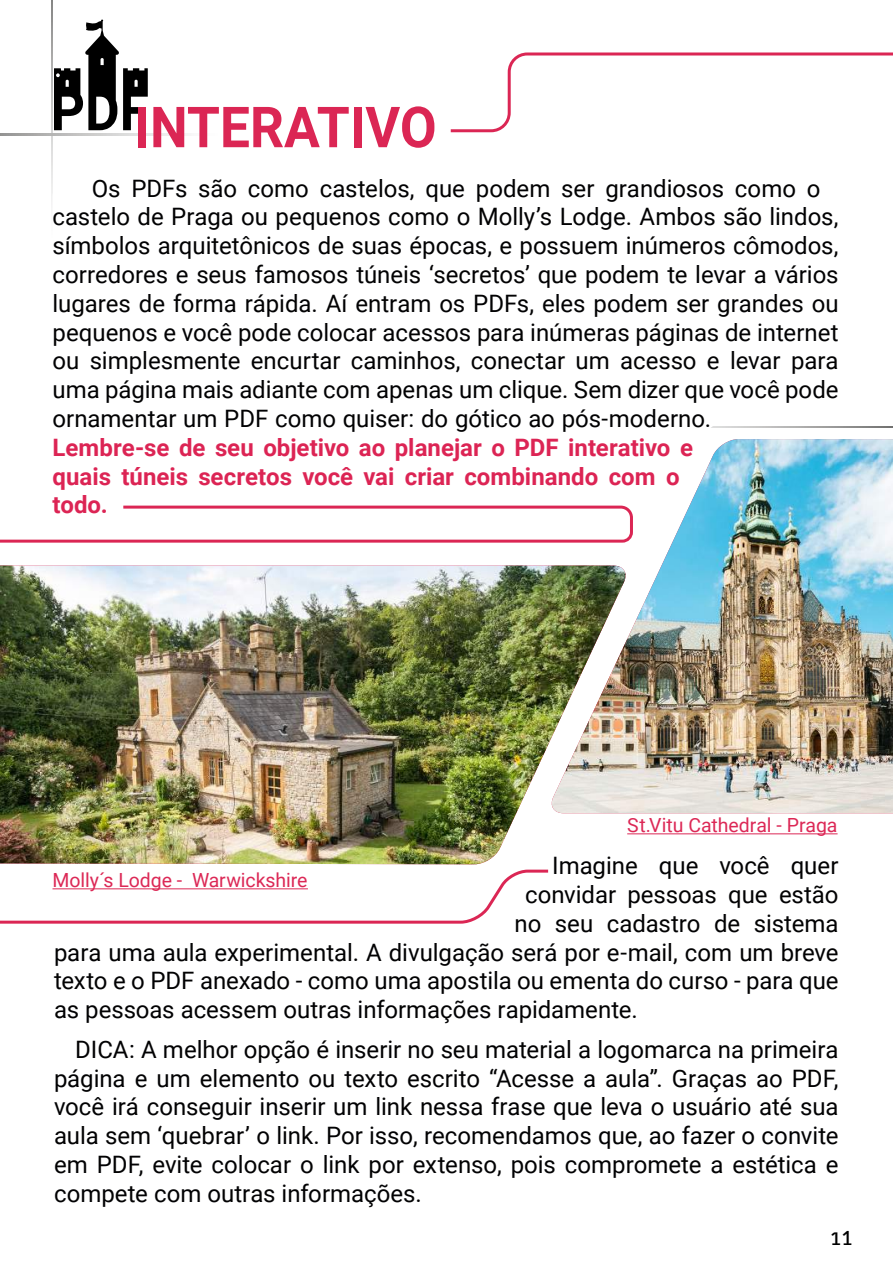
<style>
.page{position:relative;width:893px;height:1263px;background:#fff}
.page>*{position:absolute;margin:0;border:0;box-sizing:border-box;transform-origin:0 0}
.t1{font:24px/28.8px "Roboto";color:#020203}
.t2{font:700 24px/28.8px "Roboto";color:#dc2454}
.t3{font:19.5px "Roboto";letter-spacing:-.005em;color:#dc2856}
.t4{font:600 19.5px "Lato";color:#000}
</style>
<div class="page">
<svg style="left:839px;top:426px;width:54px;height:2px"></svg>
<svg style="left:51px;top:0;width:2px;height:207px"></svg>
<svg style="left:0;top:134px;width:54px;height:1px"></svg>
<svg style="left:54px;top:20px;width:295px;height:127px"></svg>
<div style="left:354px;top:107px;width:7px;height:40px;background:#db2654"></div>
<svg style="left:365px;top:106px;width:69px;height:42px"></svg>
<svg style="left:450px;top:52px;width:443px;height:81px"></svg>
<img style="left:549px;top:439px;width:344px;height:374px">
<img style="left:0;top:566px;width:628px;height:298px">
<img style="left:549px;top:426px;width:290px;height:134px">
<hr style="left:627px;top:833px;width:211px;height:1px;background:#dc2856">
<img style="left:54px;top:855px;width:574px;height:10px">
<svg style="left:0;top:869px;width:549px;height:55px"></svg>
<svg style="left:0;top:504px;width:634px;height:40px"></svg>
<p class="t1" style="left:53px;top:173px;width:788px;text-indent:39px">Os PDFs são como castelos, que podem ser grandiosos como o castelo de Praga ou pequenos como o Molly’s Lodge. Ambos são lindos, símbolos arquitetônicos de suas épocas, e possuem inúmeros cômodos, corredores e seus famosos túneis ‘secretos’ que podem te levar a vários lugares de forma rápida. Aí entram os PDFs, eles podem ser grandes ou pequenos e você pode colocar acessos para inúmeras páginas de internet ou simplesmente encurtar caminhos, conectar um acesso e levar para uma página mais adiante com apenas um clique. Sem dizer que você pode ornamentar um PDF como quiser: do gótico ao pós-moderno.</p>
<p class="t2" style="left:53px;top:432px;width:642px">Lembre-se de seu objetivo ao planejar o PDF interativo e quais túneis secretos você vai criar combinando com o todo.</p>
<p class="t3" style="left:627px;top:812px;width:212px">St.Vitu Cathedral - Praga</p>
<p class="t1" style="left:552px;top:850px;width:288px">Imagine que você quer</p>
<p class="t1" style="left:525px;top:879px;width:315px">convidar pessoas que estão</p>
<p class="t1" style="left:515px;top:908px;width:325px">no seu cadastro de sistema</p>
<p class="t1" style="left:54px;top:937px;width:786px">para uma aula experimental. A divulgação será por e-mail, com um breve</p>
<p class="t1" style="left:54px;top:966px;width:786px">texto e o PDF anexado - como uma apostila ou ementa do curso - para que</p>
<p class="t1" style="left:54px;top:994px;width:585px">as pessoas acessem outras informações rapidamente.</p>
<p class="t1" style="left:54px;top:1034px;width:786px;text-align:justify;text-indent:21px">DICA: A melhor opção é inserir no seu material a logomarca na primeira página e um elemento ou texto escrito “Acesse a aula”. Graças ao PDF, você irá conseguir inserir um link nessa frase que leva o usuário até sua aula sem ‘quebrar’ o link. Por isso, recomendamos que, ao fazer o convite em PDF, evite colocar o link por extenso, pois compromete a estética e compete com outras informações.</p>
<p class="t3" style="left:53px;top:867px;width:257px">Molly´s Lodge - Warwickshire</p>
<p class="t4" style="left:830px;top:1223px;width:24px">11</p>
</div>
